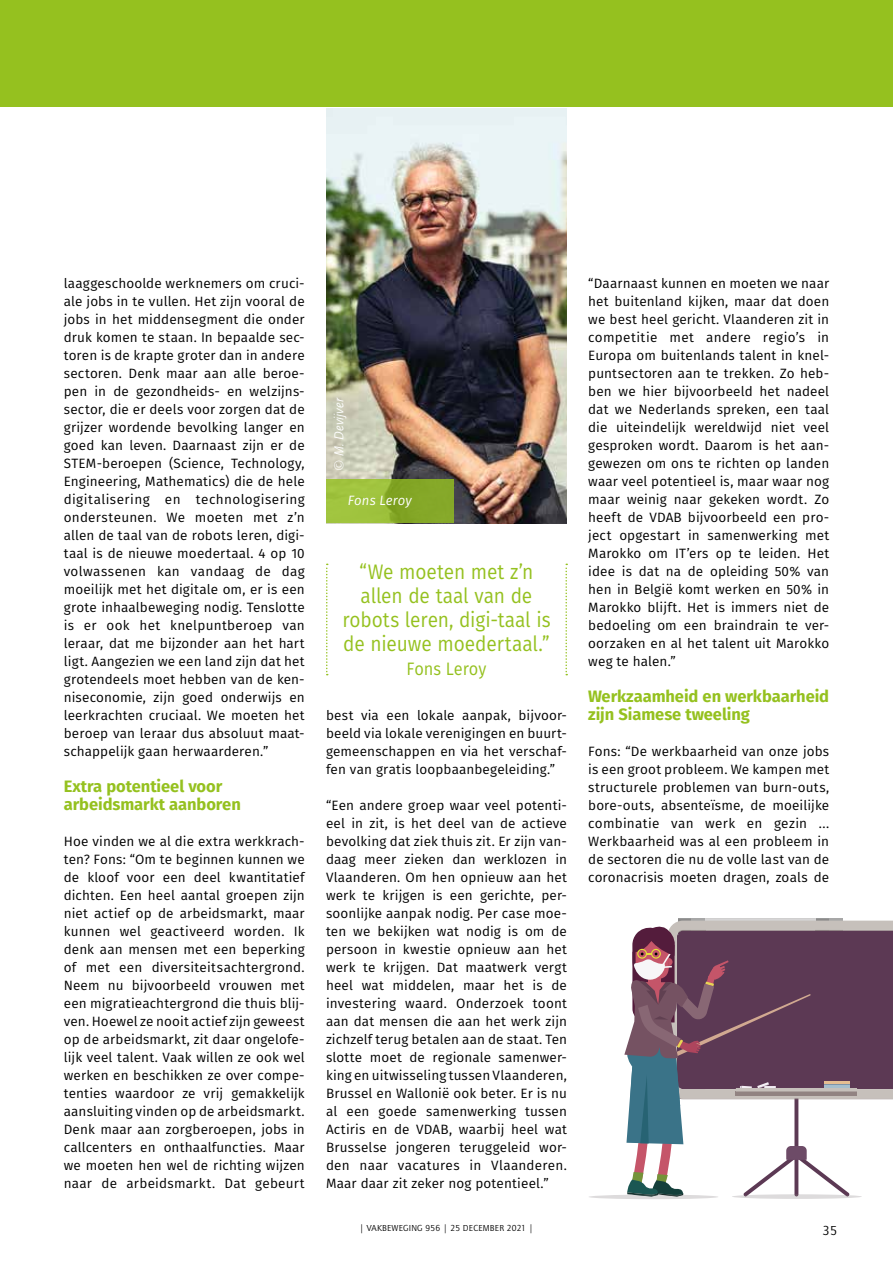
<style>
.page{position:relative;width:893px;height:1263px;background:#fff}
.page>*{position:absolute;margin:0;border:0;box-sizing:border-box;transform-origin:0 0}
.t1{font:21px/24px "Fira Sans";letter-spacing:-.01em;color:#95c11f;text-align:center;scale:.91 1}
.t2{font:18px "Fira Sans";letter-spacing:-.005em;color:#95c11f;scale:.91 1}
.t3{font:700 16.5px/18px "Fira Sans";letter-spacing:-.005em;color:#95c11f}
.t4{font:13.5px/18px "Fira Sans";letter-spacing:.01em;color:#000;text-align:justify}
.t5{font:italic 13.5px "Quay Sans";color:#fff}
.t6{font:italic 13.5px "Fira Sans";letter-spacing:.005em;color:#fff}
.t7{font:13.5px "Quay Sans";color:#000}
.t8{font:9px "Quay Sans";letter-spacing:.02em;color:#000}
</style>
<div class="page">
<img style="left:326px;top:109px;width:241px;height:414px">
<div style="left:0;top:0;width:893px;height:107px;background:#95c11f"></div>
<svg style="left:326px;top:564px;width:2px;height:111px"></svg>
<svg style="left:565px;top:564px;width:2px;height:111px"></svg>
<svg style="left:326px;top:480px;width:128px;height:43px;background:#91b431"></svg>
<svg style="left:589px;top:918px;width:304px;height:281px"></svg>
<p class="t4" style="left:64px;top:274px;width:242px">laaggeschoolde werknemers om cruci&shy;ale jobs in te vullen. Het zijn vooral de jobs in het middensegment die onder druk komen te staan. In bepaalde sec&shy;toren is de krapte groter dan in andere sectoren. Denk maar aan alle beroe&shy;pen in de gezondheids- en welzijns&shy;sector, die er deels voor zorgen dat de grijzer wordende bevolking langer en goed kan leven. Daarnaast zijn er de STEM-beroepen (Science, Technology, Engineering, Mathematics) die de hele digitalisering en technologisering ondersteunen. We moeten met z’n allen de taal van de robots leren, digi&shy;taal is de nieuwe moedertaal. 4 op 10 volwassenen kan vandaag de dag moeilijk met het digitale om, er is een grote inhaalbeweging nodig. Tenslotte is er ook het knelpuntberoep van leraar, dat me bijzonder aan het hart ligt. Aangezien we een land zijn dat het grotendeels moet hebben van de ken&shy;niseconomie, zijn goed onderwijs en leerkrachten cruciaal. We moeten het beroep van leraar dus absoluut maat&shy;schappelijk gaan herwaarderen.”</p>
<p class="t3" style="left:64px;top:777px;width:179px">Extra potentieel voor arbeidsmarkt aanboren</p>
<p class="t4" style="left:64px;top:832px;width:242px">Hoe vinden we al die extra werkkrach&shy;ten? Fons: “Om te beginnen kunnen we de kloof voor een deel kwantitatief dichten. Een heel aantal groepen zijn niet actief op de arbeidsmarkt, maar kunnen wel geactiveerd worden. Ik denk aan mensen met een beperking of met een diversiteitsachtergrond.<br>Neem nu bijvoorbeeld vrouwen met een migratieachtergrond die thuis blij&shy;ven. Hoewel ze nooit actief zijn geweest op de arbeidsmarkt, zit daar ongelofe&shy;lijk veel talent. Vaak willen ze ook wel werken en beschikken ze over compe&shy;tenties waardoor ze vrij gemakkelijk aansluiting vinden op de arbeidsmarkt.<br>Denk maar aan zorgberoepen, jobs in callcenters en onthaalfuncties. Maar we moeten hen wel de richting wijzen naar de arbeidsmarkt. Dat gebeurt</p>
<p class="t5" style="left:332px;top:471px;width:75px;rotate:-90deg">© M. Devijver</p>
<p class="t6" style="left:348px;top:491px;width:65px">Fons Leroy</p>
<h1 class="t1" style="left:342px;top:560px;width:230px">“We moeten met z’n allen de taal van de robots leren, digi-taal is de nieuwe moedertaal.”</h1>
<h2 class="t2" style="left:407px;top:656px;width:89px">Fons Leroy</h2>
<p class="t4" style="left:326px;top:706px;width:242px">best via een lokale aanpak, bijvoor&shy;beeld via lokale verenigingen en buurt&shy;gemeenschappen en via het verschaf&shy;fen van gratis loopbaanbegeleiding.”</p>
<p class="t4" style="left:326px;top:796px;width:242px">“Een andere groep waar veel potenti&shy;eel in zit, is het deel van de actieve bevolking dat ziek thuis zit. Er zijn van&shy;daag meer zieken dan werklozen in Vlaanderen. Om hen opnieuw aan het werk te krijgen is een gerichte, per&shy;soonlijke aanpak nodig. Per case moe&shy;ten we bekijken wat nodig is om de persoon in kwestie opnieuw aan het werk te krijgen. Dat maatwerk vergt heel wat middelen, maar het is de investering waard. Onderzoek toont aan dat mensen die aan het werk zijn zichzelf terug betalen aan de staat. Ten slotte moet de regionale samenwer&shy;king en uitwisseling tussen Vlaanderen, Brussel en Wallonië ook beter. Er is nu al een goede samenwerking tussen Actiris en de VDAB, waarbij heel wat Brusselse jongeren teruggeleid wor&shy;den naar vacatures in Vlaanderen.<br>Maar daar zit zeker nog potentieel.”</p>
<p class="t4" style="left:588px;top:274px;width:242px">“Daarnaast kunnen en moeten we naar het buitenland kijken, maar dat doen we best heel gericht. Vlaanderen zit in competitie met andere regio’s in Europa om buitenlands talent in knel&shy;puntsectoren aan te trekken. Zo heb&shy;ben we hier bijvoorbeeld het nadeel dat we Nederlands spreken, een taal die uiteindelijk wereldwijd niet veel gesproken wordt. Daarom is het aan&shy;gewezen om ons te richten op landen waar veel potentieel is, maar waar nog maar weinig naar gekeken wordt. Zo heeft de VDAB bijvoorbeeld een pro&shy;ject opgestart in samenwerking met Marokko om IT’ers op te leiden. Het idee is dat na de opleiding 50% van hen in België komt werken en 50% in Marokko blijft. Het is immers niet de bedoeling om een braindrain te ver&shy;oorzaken en al het talent uit Marokko weg te halen.”</p>
<p class="t3" style="left:588px;top:687px;width:242px">Werkzaamheid en werkbaarheid zijn Siamese tweeling</p>
<p class="t4" style="left:588px;top:742px;width:242px">Fons: “De werkbaarheid van onze jobs is een groot probleem. We kampen met structurele problemen van burn-outs, bore-outs, absenteïsme, de moeilijke combinatie van werk en gezin ...<br>Werkbaarheid was al een probleem in de sectoren die nu de volle last van de coronacrisis moeten dragen, zoals de</p>
<p class="t8" style="left:360px;top:1223px;width:175px">| VAKBEWEGING 956 | 25 DECEMBER 2021 |</p>
<p class="t7" style="left:823px;top:1223px;width:16px">35</p>
</div>
